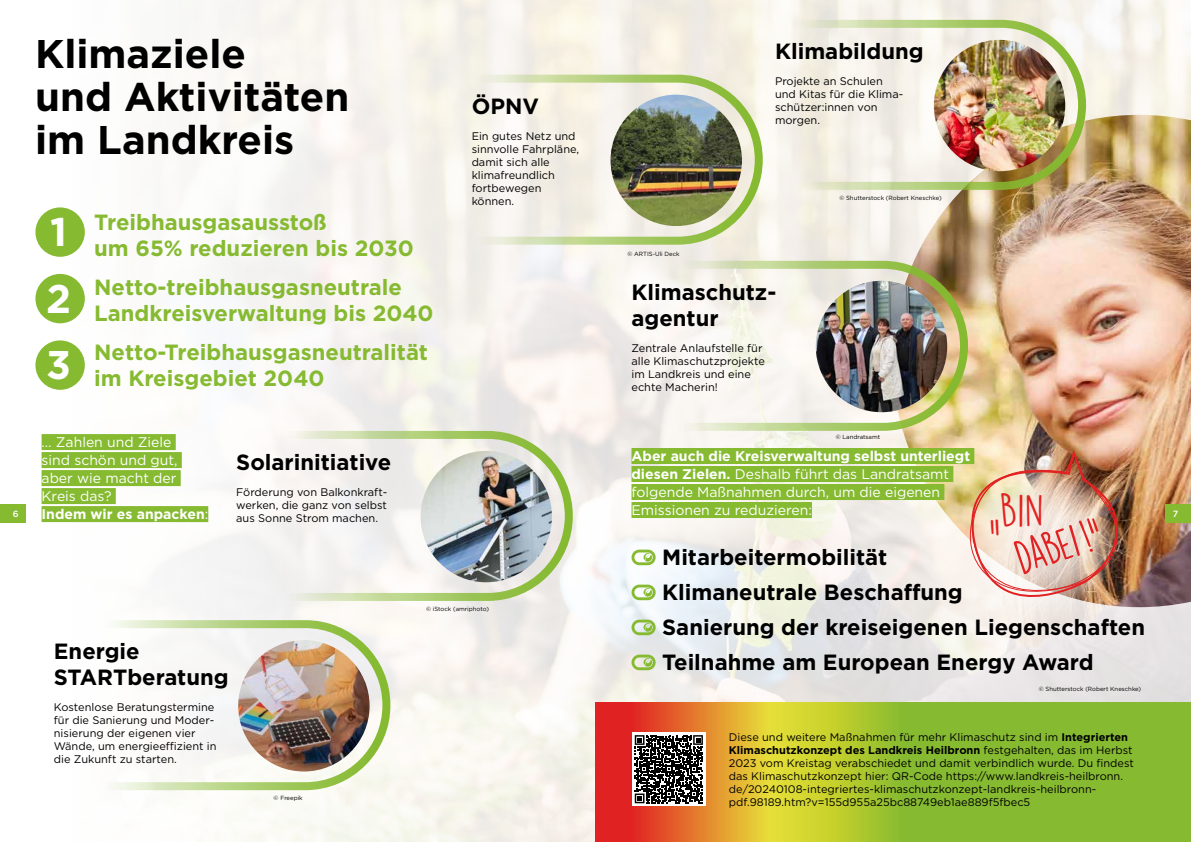
<style>
.page{position:relative;width:1191px;height:842px;background:#fff}
.page>*{position:absolute;margin:0;border:0;box-sizing:border-box;transform-origin:0 0}
.t1{font:41px "DK Lemon Yellow Sun";color:#e12222}
.t2{font:700 40px/43px "Gotham";color:#000}
.t3{font:700 40px/66.5px "Gotham";color:#fff;text-align:justify}
.t4{font:700 22px/35px "Gotham";color:#000}
.t5{font:700 22px/26px "Gotham";color:#86ba31}
.t6{font:14px/18px "Gotham";color:#fff}
.t7{font:11px/13px "Gotham";color:#000}
.t8{font:500 9px "Gotham";color:#fff}
.t9{font:6px "Gotham";color:#000}
.s1{font-weight:700}
</style>
<div class="page">
<img style="left:892px;top:115px;width:299px;height:492px">
<svg style="left:595px;top:702px;width:596px;height:140px;background:#aaad2f"></svg>
<svg style="left:632px;top:732px;width:73px;height:74px"></svg>
<svg style="left:635px;top:735px;width:68px;height:68px"></svg>
<svg style="left:285px;top:430px;width:289px;height:172px"></svg>
<img style="left:420px;top:451px;width:132px;height:131px;border-radius:66px">
<div style="left:35px;top:207px;width:50px;height:50px;background:#86ba31;border-radius:50%"></div>
<div style="left:35px;top:274px;width:50px;height:49px;background:#86ba31;border-radius:50%"></div>
<div style="left:35px;top:340px;width:50px;height:50px;background:#86ba31;border-radius:50%"></div>
<svg style="left:103px;top:619px;width:288px;height:172px"></svg>
<img style="left:238px;top:640px;width:131px;height:131px;border-radius:66px">
<svg style="left:798px;top:19px;width:289px;height:172px"></svg>
<img style="left:934px;top:40px;width:131px;height:131px;border-radius:66px">
<svg style="left:680px;top:260px;width:289px;height:172px"></svg>
<img style="left:816px;top:281px;width:131px;height:131px;border-radius:66px">
<svg style="left:475px;top:74px;width:288px;height:172px"></svg>
<img style="left:610px;top:95px;width:132px;height:131px;border-radius:66px">
<svg style="left:631px;top:550px;width:24px;height:15px"></svg>
<svg style="left:631px;top:585px;width:24px;height:15px"></svg>
<svg style="left:631px;top:620px;width:24px;height:15px"></svg>
<svg style="left:631px;top:655px;width:24px;height:15px"></svg>
<div style="left:631px;top:448px;width:343px;height:16px;background:#86ba31"></div>
<div style="left:631px;top:466px;width:322px;height:16px;background:#86ba31"></div>
<div style="left:631px;top:484px;width:313px;height:16px;background:#86ba31"></div>
<div style="left:631px;top:502px;width:181px;height:16px;background:#86ba31"></div>
<div style="left:42px;top:434px;width:134px;height:16px;background:#86ba31"></div>
<div style="left:42px;top:452px;width:140px;height:16px;background:#86ba31"></div>
<div style="left:42px;top:470px;width:139px;height:16px;background:#86ba31"></div>
<div style="left:42px;top:488px;width:74px;height:16px;background:#86ba31"></div>
<div style="left:42px;top:506px;width:166px;height:16px;background:#86ba31"></div>
<img style="left:956px;top:446px;width:172px;height:187px">
<div style="left:0;top:505px;width:26px;height:18px;background:#86ba31"></div>
<div style="left:1165px;top:505px;width:26px;height:18px;background:#86ba31"></div>
<h2 class="t2" style="left:35px;top:32px;width:315px">Klimaziele<br>und Aktivitäten im Landkreis</h2>
<h2 class="t3" style="left:46px;top:199px;width:26px">1<br>2<br>3</h2>
<h3 class="t5" style="left:94px;top:209px;width:321px">Treibhausgasausstoß<br>um 65% reduzieren bis 2030</h3>
<h3 class="t5" style="left:94px;top:274px;width:341px">Netto-treibhausgasneutrale<br>Landkreisverwaltung bis 2040</h3>
<h3 class="t5" style="left:94px;top:339px;width:335px">Netto-Treibhausgasneutralität im Kreisgebiet 2040</h3>
<h3 class="t4" style="left:471px;top:88px;width:69px">ÖPNV</h3>
<p class="t7" style="left:471px;top:129px;width:109px">Ein gutes Netz und sinnvolle Fahrpläne, damit sich alle klimafreundlich fortbewegen können.</p>
<h3 class="t4" style="left:775px;top:34px;width:150px">Klimabildung</h3>
<p class="t7" style="left:775px;top:74px;width:130px">Projekte an Schulen und Kitas für die Klima&shy;schützer:innen von morgen.</p>
<p class="t9" style="left:627px;top:250px;width:54px">© ARTIS-Uli Deck</p>
<h3 class="t4" style="left:631px;top:279px;width:146px;line-height:26px">Klimaschutz&shy;agentur</h3>
<p class="t7" style="left:631px;top:341px;width:135px">Zentrale Anlaufstelle für alle Klimaschutzprojekte im Landkreis und eine echte Macherin!</p>
<p class="t9" style="left:839px;top:194px;width:104px">© Shutterstock (Robert Kneschke)</p>
<p class="t9" style="left:836px;top:433px;width:46px">© Landratsamt</p>
<p class="t6" style="left:42px;top:433px;width:168px">… Zahlen und Ziele<br>sind schön und gut, aber wie macht der<br>Kreis das?<br><span class="s1">Indem wir es anpacken</span>:</p>
<p class="t6" style="left:631px;top:447px;width:340px"><span class="s1">Aber auch die Kreisverwaltung selbst unterliegt diesen Zielen.</span> Deshalb führt das Landratsamt folgende Maßnahmen durch, um die eigenen Emissionen zu reduzieren:</p>
<h3 class="t4" style="left:236px;top:445px;width:157px">Solarinitiative</h3>
<p class="t7" style="left:236px;top:486px;width:152px;text-align:justify">Förderung von Balkonkraft&shy;werken, die ganz von selbst aus Sonne Strom machen.</p>
<h1 class="t1" style="left:987px;top:486px;width:57px;rotate:-2deg">„Bin</h1>
<p class="t8" style="left:13px;top:508px;width:7px">6</p>
<p class="t8" style="left:1172px;top:508px;width:7px">7</p>
<h1 class="t1" style="left:1009px;top:535px;width:90px;rotate:-18deg">dabei!“</h1>
<h3 class="t4" style="left:662px;top:540px;width:484px">Mitarbeitermobilität<br>Klimaneutrale Beschaffung<br>Sanierung der kreiseigenen Liegenschaften Teilnahme am European Energy Award</h3>
<p class="t9" style="left:426px;top:605px;width:64px">© iStock (amriphoto)</p>
<h3 class="t4" style="left:54px;top:638px;width:176px;line-height:26px">Energie<br>STARTberatung</h3>
<p class="t7" style="left:54px;top:701px;width:164px">Kostenlose Beratungstermine für die Sanierung und Moder&shy;nisierung der eigenen vier<br>Wände, um energieeffizient in die Zukunft zu starten.</p>
<p class="t9" style="left:1038px;top:685px;width:104px">© Shutterstock (Robert Kneschke)</p>
<p class="t7" style="left:729px;top:730px;width:406px">Diese und weitere Maßnahmen für mehr Klimaschutz sind im <span class="s1">Integrierten Klimaschutzkonzept des Landkreis Heilbronn</span> festgehalten, das im Herbst 2023 vom Kreistag verabschiedet und damit verbindlich wurde. Du findest das Klimaschutzkonzept hier: QR-Code https://www.landkreis-heilbronn. de/20240108-integriertes-klimaschutzkonzept-landkreis-heilbronn&shy;pdf.98189.htm?v=155d955a25bc88749eb1ae889f5fbec5</p>
<p class="t9" style="left:274px;top:794px;width:31px">© Freepik</p>
</div>
